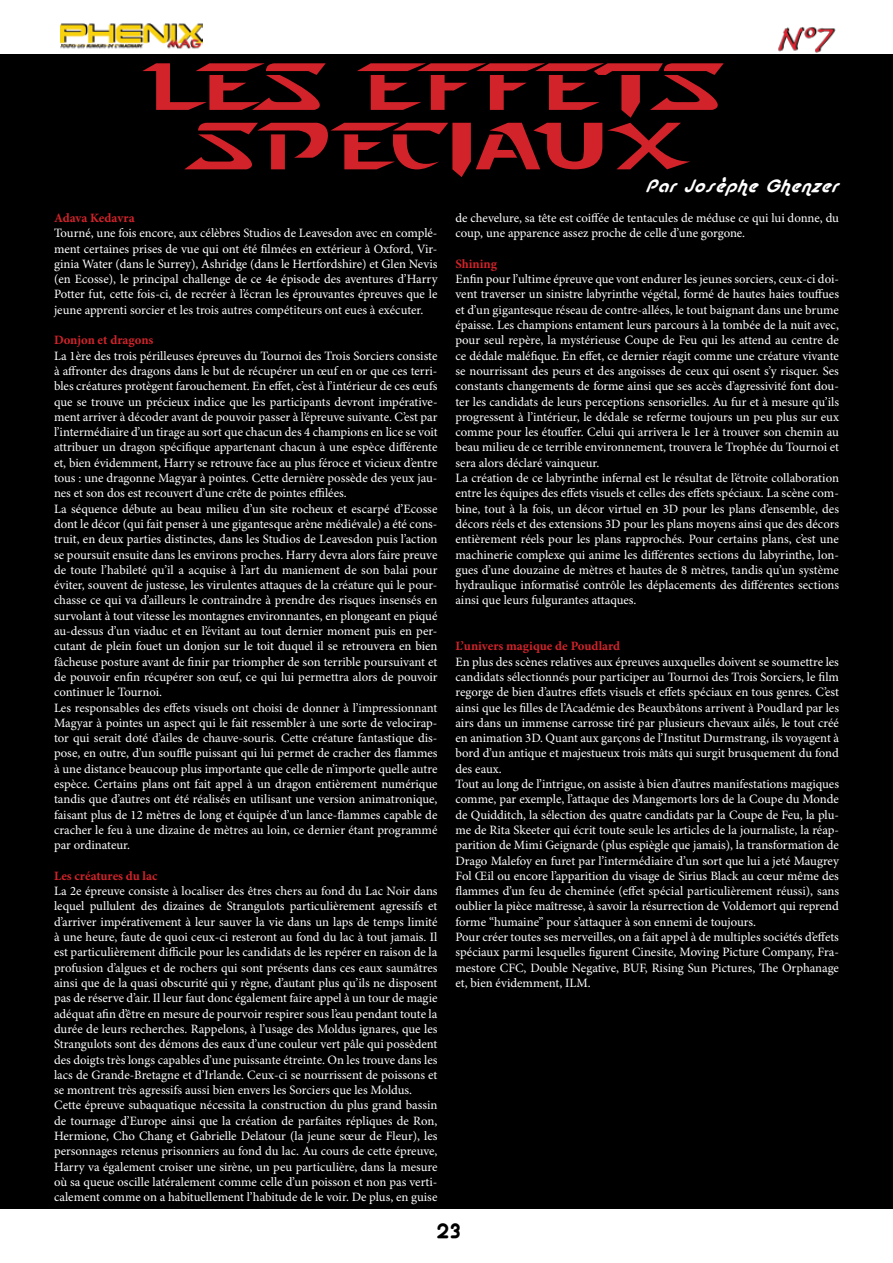
<style>
.page{position:relative;width:893px;height:1263px;background:#fff}
.page>*{position:absolute;margin:0;border:0;box-sizing:border-box;transform-origin:0 0}
.t1{font:66.3px/59.4px "Starcraft Normal";color:#d2232a;text-align:center;scale:1.19 1}
.t2{font:21px "Alba";color:#000}
.t3{font:italic 18px "Alba";color:#fff}
.t4{font:12.75px/15.3px "Minion Pro";color:#fff}
.t5{font:700 12.75px "Minion Pro";color:#d2232a}
</style>
<div class="page">
<img style="left:778px;top:27px;width:58px;height:26px">
<img style="left:61px;top:23px;width:142px;height:26px">
<div style="left:0;top:54px;width:893px;height:1155px;background:#000"></div>
<h1 class="t1" style="left:156px;top:56px;width:489px">LES EFFETS<br>SP ECIAUX</h1>
<h3 class="t3" style="left:645px;top:175px;width:205px">ParJosèpheGhenzer</h3>
<p class="t5" style="left:54px;top:210px;width:82px">Adava Kedavra</p>
<p class="t4" style="left:54px;top:226px;width:385px;text-align:justify">Tourné, une fois encore, aux célèbres Studios de Leavesdon avec en complé&shy;ment certaines prises de vue qui ont été filmées en extérieur à Oxford, Vir&shy;ginia Water (dans le Surrey), Ashridge (dans le Hertfordshire) et Glen Nevis (en Ecosse), le principal challenge de ce 4e épisode des aventures d’Harry Potter fut, cette fois-ci, de recréer à l’écran les éprouvantes épreuves que le jeune apprenti sorcier et les trois autres compétiteurs ont eues à exécuter.</p>
<p class="t5" style="left:54px;top:333px;width:101px">Donjon et dragons</p>
<p class="t4" style="left:54px;top:348px;width:385px">La 1ère des trois périlleuses épreuves du Tournoi des Trois Sorciers consiste à affronter des dragons dans le but de récupérer un œuf en or que ces terri&shy;bles créatures protègent farouchement. En effet, c’est à l’intérieur de ces œufs que se trouve un précieux indice que les participants devront impérative&shy;ment arriver à décoder avant de pouvoir passer à l’épreuve suivante. C’est par l’intermédiaire d’un tirage au sort que chacun des 4 champions en lice se voit attribuer un dragon spécifique appartenant chacun à une espèce différente et, bien évidemment, Harry se retrouve face au plus féroce et vicieux d’entre tous : une dragonne Magyar à pointes. Cette dernière possède des yeux jau&shy;nes et son dos est recouvert d’une crête de pointes effilées.<br>La séquence débute au beau milieu d’un site rocheux et escarpé d’Ecosse dont le décor (qui fait penser à une gigantesque arène médiévale) a été cons&shy;truit, en deux parties distinctes, dans les Studios de Leavesdon puis l’action se poursuit ensuite dans les environs proches. Harry devra alors faire preuve de toute l’habileté qu’il a acquise à l’art du maniement de son balai pour éviter, souvent de justesse, les virulentes attaques de la créature qui le pour&shy;chasse ce qui va d’ailleurs le contraindre à prendre des risques insensés en survolant à tout vitesse les montagnes environnantes, en plongeant en piqué au-dessus d’un viaduc et en l’évitant au tout dernier moment puis en per&shy;cutant de plein fouet un donjon sur le toit duquel il se retrouvera en bien fâcheuse posture avant de finir par triompher de son terrible poursuivant et de pouvoir enfin récupérer son œuf, ce qui lui permettra alors de pouvoir continuer le Tournoi.<br>Les responsables des effets visuels ont choisi de donner à l’impressionnant Magyar à pointes un aspect qui le fait ressembler à une sorte de velocirap&shy;tor qui serait doté d’ailes de chauve-souris. Cette créature fantastique dis&shy;pose, en outre, d’un souffle puissant qui lui permet de cracher des flammes à une distance beaucoup plus importante que celle de n’importe quelle autre espèce. Certains plans ont fait appel à un dragon entièrement numérique tandis que d’autres ont été réalisés en utilisant une version animatronique, faisant plus de 12 mètres de long et équipée d’un lance-flammes capable de cracher le feu à une dizaine de mètres au loin, ce dernier étant programmé par ordinateur.</p>
<p class="t5" style="left:54px;top:868px;width:105px">Les créatures du lac</p>
<p class="t4" style="left:54px;top:884px;width:385px">La 2e épreuve consiste à localiser des êtres chers au fond du Lac Noir dans lequel pullulent des dizaines de Strangulots particulièrement agressifs et d’arriver impérativement à leur sauver la vie dans un laps de temps limité à une heure, faute de quoi ceux-ci resteront au fond du lac à tout jamais. Il est particulièrement difficile pour les candidats de les repérer en raison de la profusion d’algues et de rochers qui sont présents dans ces eaux saumâtres ainsi que de la quasi obscurité qui y règne, d’autant plus qu’ils ne disposent pas de réserve d’air. Il leur faut donc également faire appel à un tour de magie adéquat afin d’être en mesure de pourvoir respirer sous l’eau pendant toute la durée de leurs recherches. Rappelons, à l’usage des Moldus ignares, que les Strangulots sont des démons des eaux d’une couleur vert pâle qui possèdent des doigts très longs capables d’une puissante étreinte. On les trouve dans les lacs de Grande-Bretagne et d’Irlande. Ceux-ci se nourrissent de poissons et se montrent très agressifs aussi bien envers les Sorciers que les Moldus.<br>Cette épreuve subaquatique nécessita la construction du plus grand bassin de tournage d’Europe ainsi que la création de parfaites répliques de Ron, Hermione, Cho Chang et Gabrielle Delatour (la jeune sœur de Fleur), les personnages retenus prisonniers au fond du lac. Au cours de cette épreuve, Harry va également croiser une sirène, un peu particulière, dans la mesure où sa queue oscille latéralement comme celle d’un poisson et non pas verti&shy;calement comme on a habituellement l’habitude de le voir. De plus, en guise</p>
<p class="t4" style="left:455px;top:211px;width:385px">de chevelure, sa tête est coiffée de tentacules de méduse ce qui lui donne, du coup, une apparence assez proche de celle d’une gorgone.</p>
<p class="t5" style="left:455px;top:256px;width:43px">Shining</p>
<p class="t4" style="left:455px;top:272px;width:385px">Enfin pour l’ultime épreuve que vont endurer les jeunes sorciers, ceux-ci doi&shy;vent traverser un sinistre labyrinthe végétal, formé de hautes haies touffues et d’un gigantesque réseau de contre-allées, le tout baignant dans une brume épaisse. Les champions entament leurs parcours à la tombée de la nuit avec, pour seul repère, la mystérieuse Coupe de Feu qui les attend au centre de ce dédale maléfique. En effet, ce dernier réagit comme une créature vivante se nourrissant des peurs et des angoisses de ceux qui osent s’y risquer. Ses constants changements de forme ainsi que ses accès d’agressivité font dou&shy;ter les candidats de leurs perceptions sensorielles. Au fur et à mesure qu’ils progressent à l’intérieur, le dédale se referme toujours un peu plus sur eux comme pour les étouffer. Celui qui arrivera le 1er à trouver son chemin au beau milieu de ce terrible environnement, trouvera le Trophée du Tournoi et sera alors déclaré vainqueur.<br>La création de ce labyrinthe infernal est le résultat de l’étroite collaboration entre les équipes des effets visuels et celles des effets spéciaux. La scène com&shy;bine, tout à la fois, un décor virtuel en 3D pour les plans d’ensemble, des décors réels et des extensions 3D pour les plans moyens ainsi que des décors entièrement réels pour les plans rapprochés. Pour certains plans, c’est une machinerie complexe qui anime les différentes sections du labyrinthe, lon&shy;gues d’une douzaine de mètres et hautes de 8 mètres, tandis qu’un système hydraulique informatisé contrôle les déplacements des différentes sections ainsi que leurs fulgurantes attaques.</p>
<p class="t5" style="left:455px;top:639px;width:166px">L’univers magique de Poudlard</p>
<p class="t4" style="left:455px;top:654px;width:385px">En plus des scènes relatives aux épreuves auxquelles doivent se soumettre les candidats sélectionnés pour participer au Tournoi des Trois Sorciers, le film regorge de bien d’autres effets visuels et effets spéciaux en tous genres. C’est ainsi que les filles de l’Académie des Beauxbâtons arrivent à Poudlard par les airs dans un immense carrosse tiré par plusieurs chevaux ailés, le tout créé en animation 3D. Quant aux garçons de l’Institut Durmstrang, ils voyagent à bord d’un antique et majestueux trois mâts qui surgit brusquement du fond des eaux.<br>Tout au long de l’intrigue, on assiste à bien d’autres manifestations magiques comme, par exemple, l’attaque des Mangemorts lors de la Coupe du Monde de Quidditch, la sélection des quatre candidats par la Coupe de Feu, la plu&shy;me de Rita Skeeter qui écrit toute seule les articles de la journaliste, la réap&shy;parition de Mimi Geignarde (plus espiègle que jamais), la transformation de Drago Malefoy en furet par l’intermédiaire d’un sort que lui a jeté Maugrey Fol Œil ou encore l’apparition du visage de Sirius Black au cœur même des flammes d’un feu de cheminée (effet spécial particulièrement réussi), sans oublier la pièce maîtresse, à savoir la résurrection de Voldemort qui reprend forme “humaine” pour s’attaquer à son ennemi de toujours.<br>Pour créer toutes ses merveilles, on a fait appel à de multiples sociétés d’effets spéciaux parmi lesquelles figurent Cinesite, Moving Picture Company, Fra&shy;mestore CFC, Double Negative, BUF, Rising Sun Pictures, The Orphanage et, bien évidemment, ILM.</p>
<h2 class="t2" style="left:437px;top:1219px;width:25px">23</h2>
</div>
